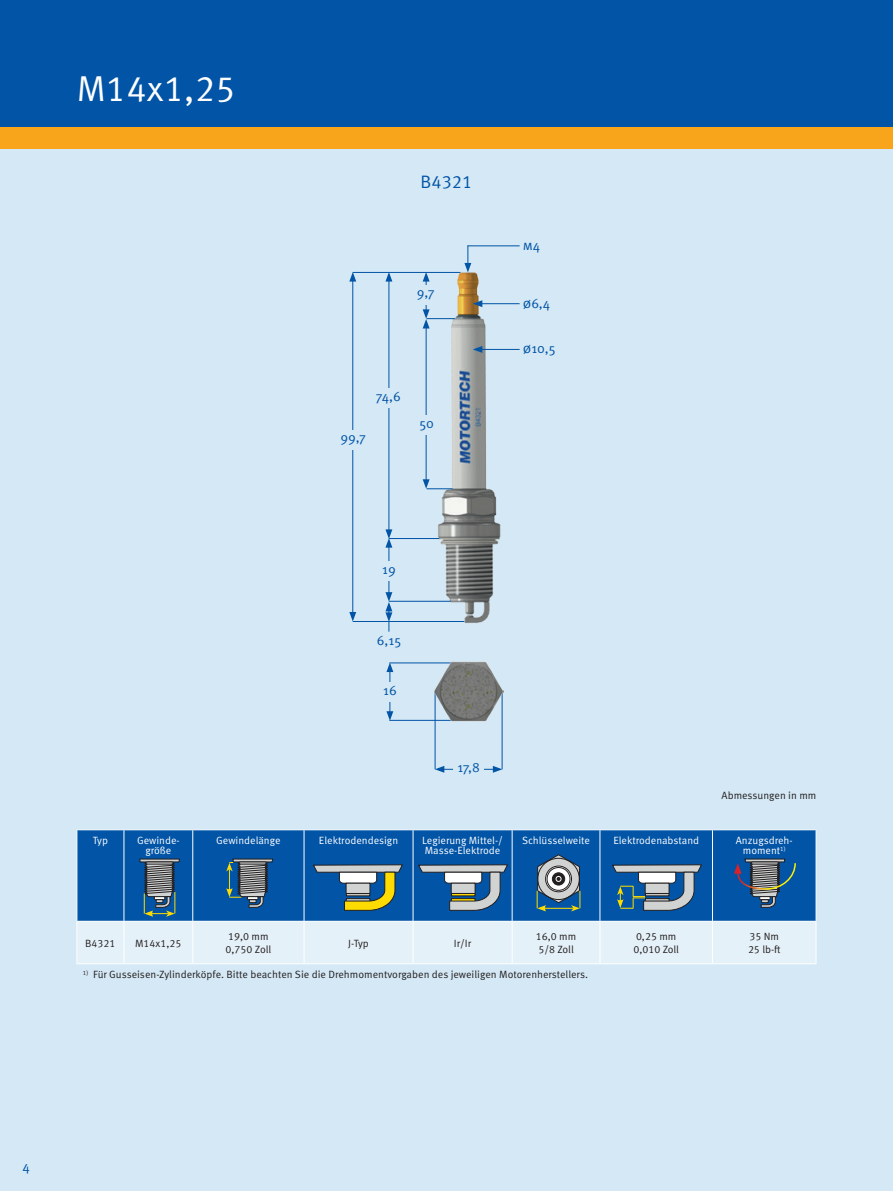
<style>
.page{position:relative;width:893px;height:1191px;background:#d4e8f5}
.page>*{position:absolute;margin:0;border:0;box-sizing:border-box;transform-origin:0 0}
._01_headline{font:36px "Meta Pro Norm";color:#fff}
.t1{font:18px "Meta Pro Norm";color:#0154a6}
.t2{font:13.5px "Meta Pro Norm";color:#0154a6}
.t3{font:10.5px/10.5px "Meta Pro Norm";color:#fff;text-align:center}
._6_Aufzählung{font:10.5px "Meta Pro Norm";color:#231f20}
.Tabelle_Content{font:10.5px "Meta Pro Norm";color:#231f20}
</style>
<div class="page">
<div style="left:0;top:0;width:893px;height:128px;background:#0154a6"></div>
<div style="left:0;top:128px;width:893px;height:21px;background:#f9a51b"></div>
<div style="left:78px;top:830px;width:738px;height:24px;background:#0154a6"></div>
<hr style="left:124px;top:830px;width:1px;height:91px;background:#fff">
<hr style="left:192px;top:830px;width:1px;height:91px;background:#fff">
<hr style="left:304px;top:830px;width:1px;height:91px;background:#fff">
<hr style="left:413px;top:830px;width:1px;height:91px;background:#fff">
<hr style="left:512px;top:830px;width:1px;height:91px;background:#fff">
<hr style="left:600px;top:830px;width:1px;height:91px;background:#fff">
<hr style="left:712px;top:830px;width:1px;height:91px;background:#fff">
<hr style="left:816px;top:830px;width:1px;height:91px;background:#fff">
<hr style="left:816px;top:921px;width:1px;height:42px;background:#fff">
<hr style="left:77px;top:829px;width:47px;height:1px;background:#fff">
<hr style="left:124px;top:829px;width:69px;height:1px;background:#fff">
<hr style="left:193px;top:829px;width:111px;height:1px;background:#fff">
<hr style="left:304px;top:829px;width:109px;height:1px;background:#fff">
<hr style="left:413px;top:829px;width:99px;height:1px;background:#fff">
<hr style="left:512px;top:829px;width:88px;height:1px;background:#fff">
<hr style="left:600px;top:829px;width:112px;height:1px;background:#fff">
<hr style="left:712px;top:829px;width:104px;height:1px;background:#fff">
<hr style="left:77px;top:963px;width:47px;height:1px;background:#fff">
<hr style="left:124px;top:963px;width:69px;height:1px;background:#fff">
<hr style="left:193px;top:963px;width:111px;height:1px;background:#fff">
<hr style="left:304px;top:963px;width:109px;height:1px;background:#fff">
<hr style="left:413px;top:963px;width:99px;height:1px;background:#fff">
<hr style="left:512px;top:963px;width:88px;height:1px;background:#fff">
<hr style="left:600px;top:963px;width:112px;height:1px;background:#fff">
<hr style="left:712px;top:963px;width:104px;height:1px;background:#fff">
<hr style="left:77px;top:830px;width:1px;height:91px;background:#fff">
<img style="left:422px;top:263px;width:91px;height:360px">
<hr style="left:480px;top:303px;width:40px;height:1px;background:#0154a6">
<svg style="left:473px;top:300px;width:9px;height:7px"></svg>
<hr style="left:480px;top:349px;width:40px;height:1px;background:#0154a6">
<svg style="left:473px;top:346px;width:9px;height:7px"></svg>
<svg style="left:464px;top:245px;width:7px;height:27px"></svg>
<hr style="left:468px;top:245px;width:52px;height:1px;background:#0154a6">
<hr style="left:353px;top:272px;width:107px;height:1px;background:#0154a6">
<hr style="left:353px;top:621px;width:111px;height:1px;background:#0154a6">
<hr style="left:352px;top:279px;width:1px;height:335px;background:#0154a6">
<svg style="left:349px;top:272px;width:7px;height:9px"></svg>
<svg style="left:349px;top:612px;width:7px;height:9px"></svg>
<hr style="left:389px;top:279px;width:1px;height:253px;background:#0154a6">
<svg style="left:385px;top:272px;width:7px;height:9px"></svg>
<hr style="left:389px;top:538px;width:50px;height:1px;background:#0154a6">
<hr style="left:426px;top:326px;width:1px;height:156px;background:#0154a6">
<svg style="left:423px;top:479px;width:29px;height:10px"></svg>
<hr style="left:426px;top:279px;width:1px;height:33px;background:#0154a6">
<svg style="left:423px;top:272px;width:7px;height:9px"></svg>
<svg style="left:423px;top:309px;width:32px;height:19px"></svg>
<hr style="left:389px;top:545px;width:1px;height:49px;background:#0154a6">
<svg style="left:385px;top:529px;width:7px;height:18px"></svg>
<hr style="left:389px;top:601px;width:62px;height:1px;background:#0154a6">
<div style="left:415px;top:285px;width:22px;height:19px;background:#d4e8f5"></div>
<div style="left:374px;top:388px;width:30px;height:19px;background:#d4e8f5"></div>
<div style="left:338px;top:430px;width:31px;height:19px;background:#d4e8f5"></div>
<div style="left:404px;top:415px;width:45px;height:19px;background:#d4e8f5"></div>
<div style="left:374px;top:561px;width:30px;height:19px;background:#d4e8f5"></div>
<svg style="left:385px;top:592px;width:7px;height:39px"></svg>
<hr style="left:389px;top:662px;width:62px;height:1px;background:#0154a6">
<hr style="left:389px;top:720px;width:62px;height:1px;background:#0154a6">
<hr style="left:389px;top:669px;width:1px;height:44px;background:#0154a6">
<svg style="left:386px;top:662px;width:7px;height:10px"></svg>
<svg style="left:386px;top:711px;width:7px;height:9px"></svg>
<div style="left:375px;top:682px;width:30px;height:19px;background:#d4e8f5"></div>
<hr style="left:435px;top:691px;width:1px;height:78px;background:#0154a6">
<hr style="left:502px;top:690px;width:1px;height:79px;background:#0154a6">
<img style="left:434px;top:661px;width:69px;height:61px">
<hr style="left:442px;top:769px;width:53px;height:1px;background:#0154a6">
<svg style="left:435px;top:766px;width:9px;height:6px"></svg>
<svg style="left:493px;top:766px;width:9px;height:6px"></svg>
<div style="left:453px;top:759px;width:31px;height:20px;background:#d4e8f5"></div>
<svg style="left:77px;top:854px;width:739px;height:109px"></svg>
<p class="_01_headline" style="left:77px;top:62px;width:161px">M14x1,25</p>
<p class="t1" style="left:420px;top:168px;width:54px">B4321</p>
<p class="t2" style="left:417px;top:282px;width:19px">9,7</p>
<p class="t2" style="left:376px;top:386px;width:27px">74,6</p>
<p class="t2" style="left:341px;top:427px;width:27px">99,7</p>
<p class="t2" style="left:419px;top:413px;width:16px">50</p>
<p class="t2" style="left:523px;top:235px;width:19px">M4</p>
<p class="t2" style="left:523px;top:293px;width:29px">Ø6,4</p>
<p class="t2" style="left:523px;top:338px;width:34px">Ø10,5</p>
<p class="t2" style="left:382px;top:559px;width:15px">19</p>
<p class="t2" style="left:377px;top:630px;width:26px">6,15</p>
<p class="t2" style="left:383px;top:680px;width:15px">16</p>
<p class="t2" style="left:457px;top:757px;width:24px">17,8</p>
<p class="_6_Aufzählung" style="left:722px;top:787px;width:96px">Abmessungen in mm</p>
<p class="t3" style="left:93px;top:834px;width:17px">Typ</p>
<p class="t3" style="left:137px;top:834px;width:44px">Gewinde&shy;größe</p>
<p class="t3" style="left:216px;top:834px;width:66px">Gewindelänge</p>
<p class="t3" style="left:319px;top:834px;width:81px">Elektrodendesign</p>
<p class="t3" style="left:422px;top:834px;width:82px;text-align:left">Legierung Mittel-/<br>Masse-Elektrode</p>
<p class="t3" style="left:522px;top:834px;width:70px">Schlüsselweite</p>
<p class="t3" style="left:613px;top:834px;width:87px">Elektrodenabstand</p>
<p class="t3" style="left:736px;top:834px;width:58px">Anzugsdreh&shy;moment<sup>1)</sup></p>
<p class="Tabelle_Content" style="left:85px;top:935px;width:32px">B4321</p>
<p class="Tabelle_Content" style="left:135px;top:935px;width:48px">M14x1,25</p>
<p class="Tabelle_Content" style="left:228px;top:928px;width:42px">19,0 mm</p>
<p class="Tabelle_Content" style="left:226px;top:941px;width:47px">0,750 Zoll</p>
<p class="Tabelle_Content" style="left:348px;top:935px;width:22px">J-Typ</p>
<p class="Tabelle_Content" style="left:454px;top:935px;width:19px">Ir/Ir</p>
<p class="Tabelle_Content" style="left:536px;top:928px;width:42px">16,0 mm</p>
<p class="Tabelle_Content" style="left:538px;top:941px;width:37px">5/8 Zoll</p>
<p class="_6_Aufzählung" style="left:83px;top:966px;width:507px"><sup>1)</sup> Für Gusseisen-Zylinderköpfe. Bitte beachten Sie die Drehmomentvorgaben des jeweiligen Motorenherstellers.</p>
<p class="Tabelle_Content" style="left:636px;top:928px;width:42px">0,25 mm</p>
<p class="Tabelle_Content" style="left:633px;top:941px;width:47px">0,010 Zoll</p>
<p class="Tabelle_Content" style="left:749px;top:928px;width:31px">35 Nm</p>
<p class="Tabelle_Content" style="left:748px;top:941px;width:34px">25 lb-ft</p>
<p class="t2" style="left:22px;top:1156px;width:9px">4</p>
</div>
